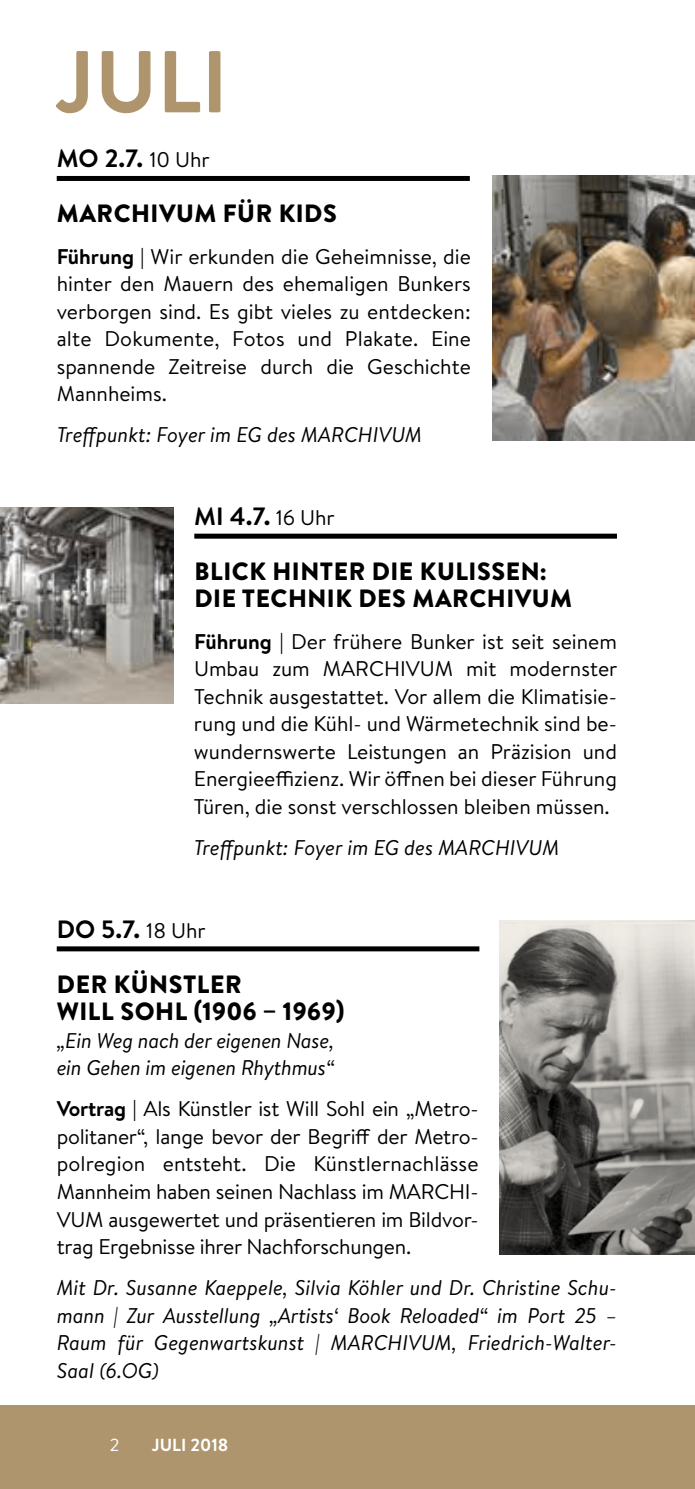
<style>
.page{position:relative;width:695px;height:1489px;background:#fff}
.page>*{position:absolute;margin:0;border:0;box-sizing:border-box;transform-origin:0 0}
.t1{font:700 87.5px "Brandon Text";color:#ae956e}
.t2{font:900 25px/27.5px "Brandon Text";letter-spacing:.02em;color:#000}
.t3{font:700 25px "Brandon Text";color:#000}
.t4{font:21.25px/27.5px "Brandon Text";color:#000;text-align:justify}
.t5{font:italic 21.25px/27.5px "Brandon Text";color:#000}
.t6{font:700 17.5px "Brandon Text";color:#fff}
.t7{font:17.5px "Brandon Text";color:#fff}
.s1{font-weight:700}
.s2{font-weight:400;font-size:21.25px}
</style>
<div class="page">
<div style="left:0;top:1405px;width:694px;height:83px;background:#ae956e"></div>
<div style="left:57px;top:176px;width:412px;height:5px;background:#000"></div>
<div style="left:194px;top:533px;width:423px;height:5px;background:#000"></div>
<div style="left:57px;top:946px;width:422px;height:5px;background:#000"></div>
<svg style="left:492px;top:176px;width:202px;height:264px"></svg>
<svg style="left:0;top:507px;width:173px;height:196px"></svg>
<svg style="left:499px;top:920px;width:195px;height:333px"></svg>
<h1 class="t1" style="left:55px;top:21px;width:174px">JULI</h1>
<p class="t2" style="left:57px;top:130px;width:281px;line-height:55px"><span class="s1">MO 2.7.</span> <span class="s2">10 Uhr<br></span>MARCHIVUM FÜR KIDS</p>
<p class="t4" style="left:57px;top:242px;width:415px"><span class="s1">Führung |</span> Wir erkunden die Geheimnisse, die hinter den Mauern des ehemaligen Bunkers verborgen sind. Es gibt vieles zu entdecken: alte Dokumente, Fotos und Plakate. Eine spannende Zeitreise durch die Geschichte Mannheims.</p>
<p class="t5" style="left:57px;top:420px;width:367px">Treffpunkt: Foyer im EG des MARCHIVUM</p>
<p class="t3" style="left:194px;top:499px;width:142px">MI 4.7. <span class="s2">16 Uhr</span></p>
<p class="t2" style="left:194px;top:557px;width:379px">BLICK HINTER DIE KULISSEN:<br>DIE TECHNIK DES MARCHIVUM</p>
<p class="t4" style="left:194px;top:627px;width:425px"><span class="s1">Führung |</span> Der frühere Bunker ist seit seinem Umbau zum MARCHIVUM mit modernster Technik ausgestattet. Vor allem die Klimatisie&shy;rung und die Kühl- und Wärmetechnik sind be&shy;wundernswerte Leistungen an Präzision und Energieeffizienz. Wir öffnen bei dieser Führung Türen, die sonst verschlossen bleiben müssen.</p>
<p class="t5" style="left:194px;top:833px;width:367px">Treffpunkt: Foyer im EG des MARCHIVUM</p>
<p class="t3" style="left:57px;top:911px;width:150px">DO 5.7. <span class="s2">18 Uhr</span></p>
<p class="t2" style="left:57px;top:969px;width:289px">DER KÜNSTLER<br>WILL SOHL (1906 – 1969)</p>
<p class="t5" style="left:57px;top:1025px;width:279px">„Ein Weg nach der eigenen Nase, ein Gehen im eigenen Rhythmus“</p>
<p class="t4" style="left:57px;top:1094px;width:423px"><span class="s1">Vortrag |</span> Als Künstler ist Will Sohl ein „Metro&shy;politaner“, lange bevor der Begriff der Metro&shy;polregion entsteht. Die Künstlernachlässe Mannheim haben seinen Nachlass im MARCHI-VUM ausgewertet und präsentieren im Bildvor&shy;trag Ergebnisse ihrer Nachforschungen.</p>
<p class="t5" style="left:57px;top:1273px;width:561px;text-align:justify">Mit Dr. Susanne Kaeppele, Silvia Köhler und Dr. Christine Schu&shy;mann | Zur Ausstellung „Artists‘ Book Reloaded“ im Port 25 – Raum für Gegenwartskunst | MARCHIVUM, Friedrich-Walter-Saal (6.OG)</p>
<p class="t7" style="left:110px;top:1432px;width:11px">2</p>
<p class="t6" style="left:152px;top:1432px;width:78px">JULI 2018</p>
</div>
